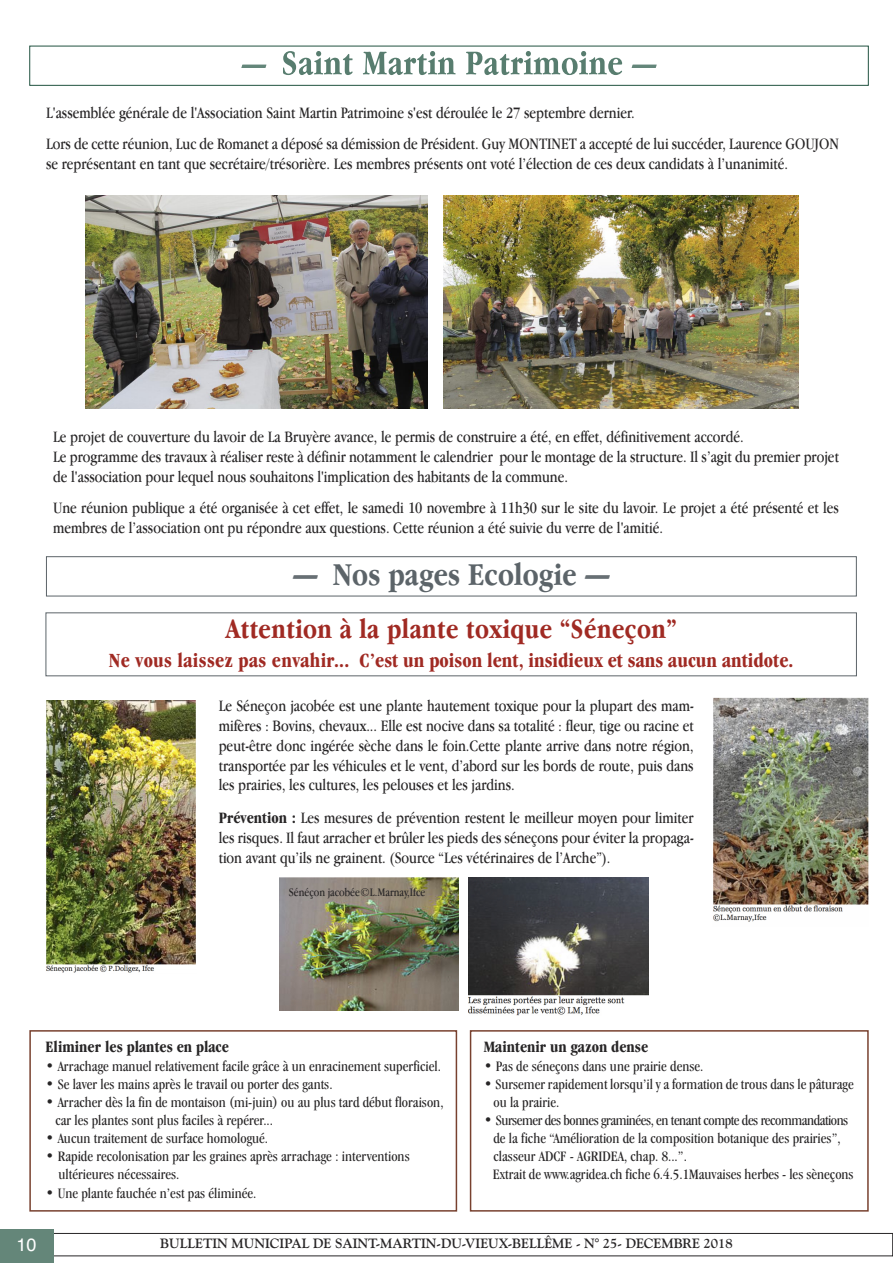
<style>
.page{position:relative;width:893px;height:1263px;background:#fff}
.page>*{position:absolute;margin:0;border:0;box-sizing:border-box;transform-origin:0 0}
.t1{font:700 condensed 33px "Garamond IT Cby BT";letter-spacing:.005em;color:#5c6469}
.t2{font:700 condensed 28.8px "Garamond IT Cby BT";letter-spacing:.015em;color:#a02a23}
.t3{font:700 condensed 21px "Garamond IT Cby BT";color:#a02a23}
.t4{font:18px "Helvetica";color:#fff}
.t5{font:condensed 16.5px/19.8px "Garamond IT Cby BT";color:#272526}
.t6{font:700 condensed 16.5px "Garamond IT Cby BT";color:#272526}
.t7{font:condensed 15px/18px "Garamond IT Cby BT";color:#272526}
.t8{font:700 13.5px "Goudy Old Style BT";color:#272526}
.t9{font:condensed 12px "Garamond IT Cby BT";color:#272526}
.s1{font-size:36px;color:#676f74}
.s2{font-weight:700}
</style>
<div class="page">
<svg style="left:29px;top:1030px;width:840px;height:182px"></svg>
<div style="left:0;top:1233px;width:893px;height:23px;border:1px solid #272526"></div>
<svg style="left:892px;top:1233px;width:1px;height:23px"></svg>
<div style="left:0;top:1229px;width:53px;height:34px;background:#648679"></div>
<img style="left:444px;top:196px;width:355px;height:213px">
<img style="left:86px;top:196px;width:341px;height:213px">
<div style="left:29px;top:46px;width:840px;height:40px;border:1px solid #215240"></div>
<svg style="left:241px;top:65px;width:25px;height:3px"></svg>
<svg style="left:283px;top:51px;width:96px;height:24px"></svg>
<svg style="left:632px;top:65px;width:25px;height:3px"></svg>
<div style="left:46px;top:556px;width:811px;height:40px;border:1px solid #5c6469"></div>
<div style="left:46px;top:612px;width:811px;height:64px;border:1px solid #5c6469"></div>
<img style="left:46px;top:700px;width:150px;height:273px">
<img style="left:713px;top:697px;width:156px;height:225px">
<img style="left:279px;top:878px;width:179px;height:133px">
<img style="left:469px;top:878px;width:179px;height:138px">
<p class="t5" style="left:46px;top:98px;width:794px;line-height:31.8px">L'assemblée générale de l'Association Saint Martin Patrimoine s'est déroulée le 27 septembre dernier.<br>Lors de cette réunion, Luc de Romanet a déposé sa démission de Président. Guy MONTINET a accepté de lui succéder, Laurence GOUJON</p>
<p class="t5" style="left:46px;top:155px;width:744px">se représentant en tant que secrétaire/trésorière. Les membres présents ont voté l’élection de ces deux candidats à l’unanimité.</p>
<p class="t5" style="left:53px;top:428px;width:787px">Le projet de couverture du lavoir de La Bruyère avance, le permis de construire a été, en effet, définitivement accordé.<br>Le programme des travaux à réaliser reste à définir notamment le calendrier pour le montage de la structure. Il s’agit du premier projet de l'association pour lequel nous souhaitons l'implication des habitants de la commune.</p>
<p class="t5" style="left:53px;top:499px;width:787px">Une réunion publique a été organisée à cet effet, le samedi 10 novembre à 11h30 sur le site du lavoir. Le projet a été présenté et les membres de l’association ont pu répondre aux questions. Cette réunion a été suivie du verre de l'amitié.</p>
<h1 class="t1" style="left:294px;top:562px;width:317px"><span class="s1">—</span> Nos pages Ecologie <span class="s1">—</span></h1>
<h2 class="t2" style="left:226px;top:618px;width:452px">Attention à la plante toxique “Séneçon”</h2>
<p class="t3" style="left:109px;top:652px;width:686px">Ne vous laissez pas envahir... C’est un poison lent, insidieux et sans aucun antidote.</p>
<p class="t5" style="left:219px;top:697px;width:476px;text-align:justify">Le Séneçon jacobée est une plante hautement toxique pour la plupart des mam&shy;mifères : Bovins, chevaux... Elle est nocive dans sa totalité : fleur, tige ou racine et peut-être donc ingérée sèche dans le foin.Cette plante arrive dans notre région, transportée par les véhicules et le vent, d’abord sur les bords de route, puis dans les prairies, les cultures, les pelouses et les jardins.</p>
<p class="t5" style="left:219px;top:809px;width:476px;text-align:justify"><span class="s2">Prévention :</span> Les mesures de prévention restent le meilleur moyen pour limiter les risques. Il faut arracher et brûler les pieds des séneçons pour éviter la propaga&shy;tion avant qu’ils ne grainent. (Source “Les vétérinaires de l’Arche”).</p>
<p class="t9" style="left:289px;top:887px;width:138px">Sénéçon jacobée©L.Marnay,Ifce</p>
<p class="t6" style="left:46px;top:1040px;width:185px">Eliminer les plantes en place</p>
<p class="t7" style="left:46px;top:1058px;width:397px">• Arrachage manuel relativement facile grâce à un enracinement superficiel.</p>
<p class="t7" style="left:46px;top:1076px;width:288px">• Se laver les mains après le travail ou porter des gants.</p>
<p class="t7" style="left:55px;top:1094px;width:390px;text-indent:-10px">• Arracher dès la fin de montaison (mi-juin) ou au plus tard début floraison, car les plantes sont plus faciles à repérer...</p>
<p class="t7" style="left:46px;top:1130px;width:224px">• Aucun traitement de surface homologué.</p>
<p class="t7" style="left:59px;top:1148px;width:353px;text-indent:-13px">• Rapide recolonisation par les graines après arrachage : interventions ultérieures nécessaires.</p>
<p class="t7" style="left:46px;top:1185px;width:212px">• Une plante fauchée n’est pas éliminée.</p>
<p class="t6" style="left:484px;top:1040px;width:166px">Maintenir un gazon dense</p>
<p class="t7" style="left:484px;top:1058px;width:221px">• Pas de séneçons dans une prairie dense.</p>
<p class="t7" style="left:493px;top:1076px;width:362px;text-indent:-10px">• Sursemer rapidement lorsqu’il y a formation de trous dans le pâturage ou la prairie.</p>
<p class="t7" style="left:493px;top:1112px;width:362px;text-indent:-9px">• Sursemer des bonnes graminées, en tenant compte des recommandations de la fiche “Amélioration de la composition botanique des prairies”, classeur ADCF - AGRIDEA, chap. 8...”.<br>Extrait de www.agridea.ch fiche 6.4.5.1Mauvaises herbes - les sèneçons</p>
<p class="t4" style="left:17px;top:1238px;width:22px">10</p>
<p class="t8" style="left:160px;top:1238px;width:574px">BULLETIN MUNICIPAL DE SAINT-MARTIN-DU-VIEUX-BELLÊME - N° 25- DECEMBRE 2018</p>
</div>
